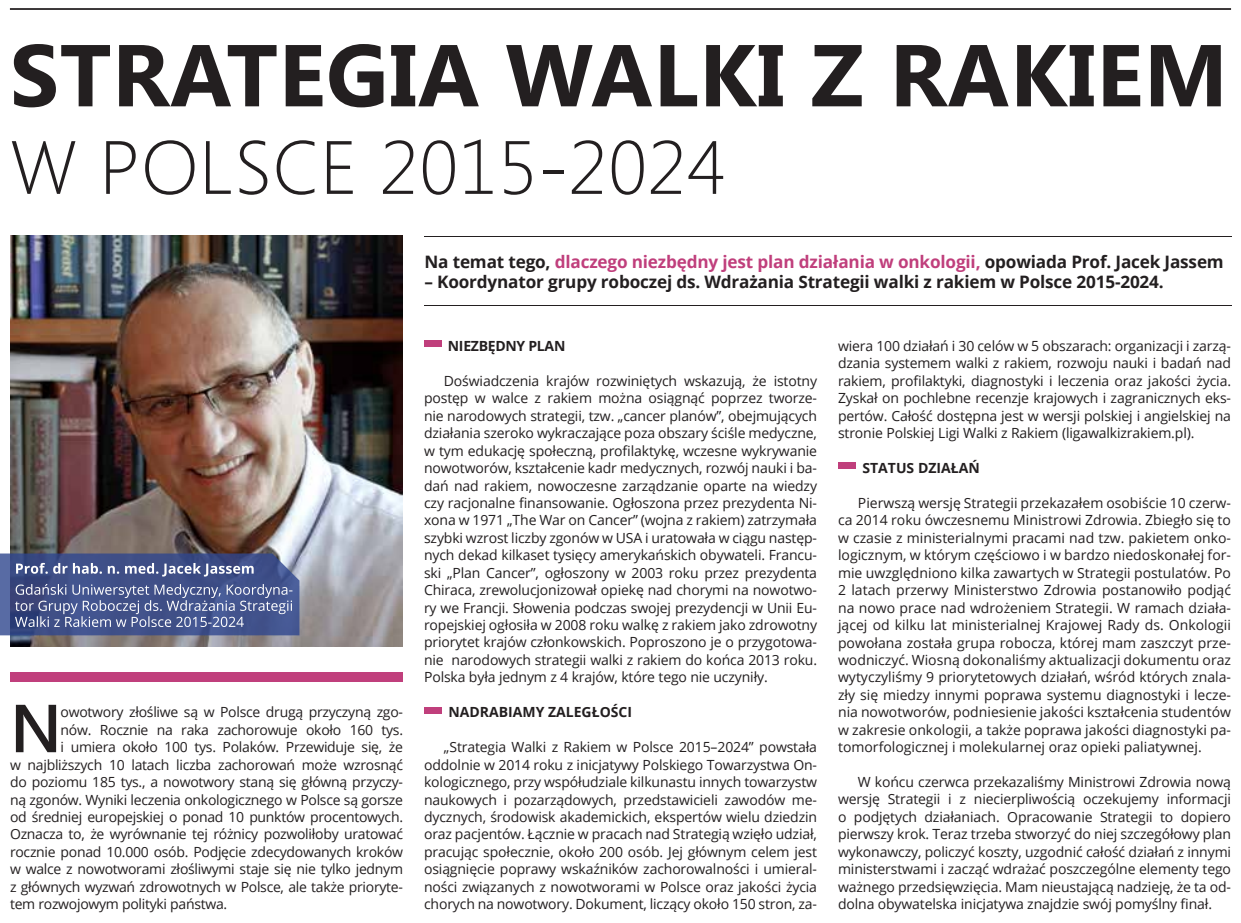
<style>
.page{position:relative;width:1241px;height:923px;background:#fff}
.page>*{position:absolute;margin:0;border:0;box-sizing:border-box;transform-origin:0 0}
.t1{font:700 87.5px "Segoe UI";letter-spacing:.01em;color:#231f20}
.t2{font:300 75.25px "Segoe UI";letter-spacing:.01em;color:#231f20}
.t3{font:600 67.73px "Segoe UI";color:#231f20}
.t4{font:700 17.15px "Open Sans";letter-spacing:-.01em;color:#c03f7c}
.t5{font:700 17.15px "Open Sans";letter-spacing:-.01em;color:#231f20}
.t6{font:14px/17.5px "Open Sans";letter-spacing:-.02em;color:#231f20;text-align:justify}
.t7{font:700 14px "Open Sans";color:#231f20}
.t8{font:700 14px "Open Sans";letter-spacing:-.02em;color:#231f20}
.s1{color:#231f20}
</style>
<div class="page">
<div style="left:424px;top:340px;width:17px;height:7px;background:#c03f7c"></div>
<div style="left:424px;top:707px;width:17px;height:6px;background:#c03f7c"></div>
<div style="left:838px;top:462px;width:17px;height:7px;background:#c03f7c"></div>
<hr style="left:424px;top:235px;width:806px;height:1px;background:#231f20">
<hr style="left:424px;top:305px;width:806px;height:1px;background:#231f20">
<div style="left:10px;top:671px;width:393px;height:10px;background:#c03f7c"></div>
<hr style="left:10px;top:8px;width:1220px;height:2px;background:#231f20">
<img style="left:10px;top:235px;width:393px;height:412px">
<svg style="left:0;top:553px;width:299px;height:82px;background:#576597"></svg>
<h1 class="t1" style="left:10px;top:13px;width:1218px">STRATEGIA WALKI Z RAKIEM</h1>
<h2 class="t2" style="left:10px;top:115px;width:717px">W POLSCE 2015-2024</h2>
<h3 class="t3" style="left:10px;top:681px;width:53px">N</h3>
<p class="t6" style="left:61px;top:703px;width:344px">owotwory złośliwe są w Polsce drugą przyczyną zgo-</p>
<p class="t6" style="left:61px;top:720px;width:344px">nów. Rocznie na raka zachorowuje około 160 tys.</p>
<p class="t6" style="left:61px;top:738px;width:344px">i umiera około 100 tys. Polaków. Przewiduje się, że</p>
<p class="t6" style="left:10px;top:755px;width:394px">w najbliższych 10 latach liczba zachorowań może wzrosnąć</p>
<p class="t6" style="left:10px;top:773px;width:394px">do poziomu 185 tys., a nowotwory staną się główną przyczy-</p>
<p class="t6" style="left:10px;top:790px;width:394px">ną zgonów. Wyniki leczenia onkologicznego w Polsce są gorsze</p>
<p class="t6" style="left:10px;top:807px;width:394px">od średniej europejskiej o ponad 10 punktów procentowych.</p>
<p class="t6" style="left:10px;top:825px;width:394px">Oznacza to, że wyrównanie tej różnicy pozwoliłoby uratować</p>
<p class="t6" style="left:10px;top:842px;width:394px">rocznie ponad 10.000 osób. Podjęcie zdecydowanych kroków</p>
<p class="t6" style="left:10px;top:860px;width:394px">w walce z nowotworami złośliwymi staje się nie tylko jednym</p>
<p class="t6" style="left:10px;top:877px;width:394px">z głównych wyzwań zdrowotnych w Polsce, ale także prioryte-</p>
<p class="t6" style="left:10px;top:895px;width:219px">tem rozwojowym polityki państwa.</p>
<p class="t4" style="left:424px;top:249px;width:800px"><span class="s1">Na temat tego,</span> dlaczego niezbędny jest plan działania w onkologii, <span class="s1">opowiada Prof. Jacek Jassem</span></p>
<p class="t5" style="left:424px;top:270px;width:740px">– Koordynator grupy roboczej ds. Wdrażania Strategii walki z rakiem w Polsce 2015-2024.</p>
<p class="t8" style="left:448px;top:336px;width:116px">Niezbędny plan</p>
<p class="t6" style="left:424px;top:372px;width:394px;text-indent:20px">Doświadczenia krajów rozwiniętych wskazują, że istotny postęp w walce z rakiem można osiągnąć poprzez tworze&shy;nie narodowych strategii, tzw. „cancer planów”, obejmujących działania szeroko wykraczające poza obszary ściśle medyczne, w tym edukację społeczną, profilaktykę, wczesne wykrywanie nowotworów, kształcenie kadr medycznych, rozwój nauki i ba&shy;dań nad rakiem, nowoczesne zarządzanie oparte na wiedzy czy racjonalne finansowanie. Ogłoszona przez prezydenta Ni&shy;xona w 1971 „The War on Cancer” (wojna z rakiem) zatrzymała szybki wzrost liczby zgonów w USA i uratowała w ciągu następ&shy;nych dekad kilkaset tysięcy amerykańskich obywateli. Francu&shy;ski „Plan Cancer”, ogłoszony w 2003 roku przez prezydenta Chiraca, zrewolucjonizował opiekę nad chorymi na nowotwo&shy;ry we Francji. Słowenia podczas swojej prezydencji w Unii Eu&shy;ropejskiej ogłosiła w 2008 roku walkę z rakiem jako zdrowotny priorytet krajów członkowskich. Poproszono je o przygotowa&shy;nie narodowych strategii walki z rakiem do końca 2013 roku.<br>Polska była jednym z 4 krajów, które tego nie uczyniły.</p>
<p class="t7" style="left:448px;top:702px;width:185px">Nadrabiamy zaległości</p>
<p class="t6" style="left:424px;top:738px;width:394px;text-indent:20px">„Strategia Walki z Rakiem w Polsce 2015–2024” powstała oddolnie w 2014 roku z inicjatywy Polskiego Towarzystwa On&shy;kologicznego, przy współudziale kilkunastu innych towarzystw naukowych i pozarządowych, przedstawicieli zawodów me&shy;dycznych, środowisk akademickich, ekspertów wielu dziedzin oraz pacjentów. Łącznie w pracach nad Strategią wzięło udział, pracując społecznie, około 200 osób. Jej głównym celem jest osiągnięcie poprawy wskaźników zachorowalności i umieral&shy;ności związanych z nowotworami w Polsce oraz jakości życia chorych na nowotwory. Dokument, liczący około 150 stron, za-</p>
<p class="t6" style="left:838px;top:337px;width:394px">wiera 100 działań i 30 celów w 5 obszarach: organizacji i zarzą&shy;dzania systemem walki z rakiem, rozwoju nauki i badań nad rakiem, profilaktyki, diagnostyki i leczenia oraz jakości życia.<br>Zyskał on pochlebne recenzje krajowych i zagranicznych eks&shy;pertów. Całość dostępna jest w wersji polskiej i angielskiej na stronie Polskiej Ligi Walki z Rakiem (ligawalkizrakiem.pl).</p>
<p class="t7" style="left:862px;top:458px;width:119px">Status działań</p>
<p class="t6" style="left:838px;top:494px;width:394px;text-indent:20px">Pierwszą wersję Strategii przekazałem osobiście 10 czerw&shy;ca 2014 roku ówczesnemu Ministrowi Zdrowia. Zbiegło się to w czasie z ministerialnymi pracami nad tzw. pakietem onko&shy;logicznym, w którym częściowo i w bardzo niedoskonałej for&shy;mie uwzględniono kilka zawartych w Strategii postulatów. Po 2 latach przerwy Ministerstwo Zdrowia postanowiło podjąć na nowo prace nad wdrożeniem Strategii. W ramach działa&shy;jącej od kilku lat ministerialnej Krajowej Rady ds. Onkologii powołana została grupa robocza, której mam zaszczyt prze&shy;wodniczyć. Wiosną dokonaliśmy aktualizacji dokumentu oraz wytyczyliśmy 9 priorytetowych działań, wśród których znala&shy;zły się miedzy innymi poprawa systemu diagnostyki i lecze&shy;nia nowotworów, podniesienie jakości kształcenia studentów w zakresie onkologii, a także poprawa jakości diagnostyki pa&shy;tomorfologicznej i molekularnej oraz opieki paliatywnej.</p>
<p class="t6" style="left:838px;top:773px;width:394px;text-indent:20px">W końcu czerwca przekazaliśmy Ministrowi Zdrowia nową wersję Strategii i z niecierpliwością oczekujemy informacji o podjętych działaniach. Opracowanie Strategii to dopiero pierwszy krok. Teraz trzeba stworzyć do niej szczegółowy plan wykonawczy, policzyć koszty, uzgodnić całość działań z innymi ministerstwami i zacząć wdrażać poszczególne elementy tego ważnego przedsięwzięcia. Mam nieustającą nadzieję, że ta od&shy;dolna obywatelska inicjatywa znajdzie swój pomyślny finał.</p>
</div>
